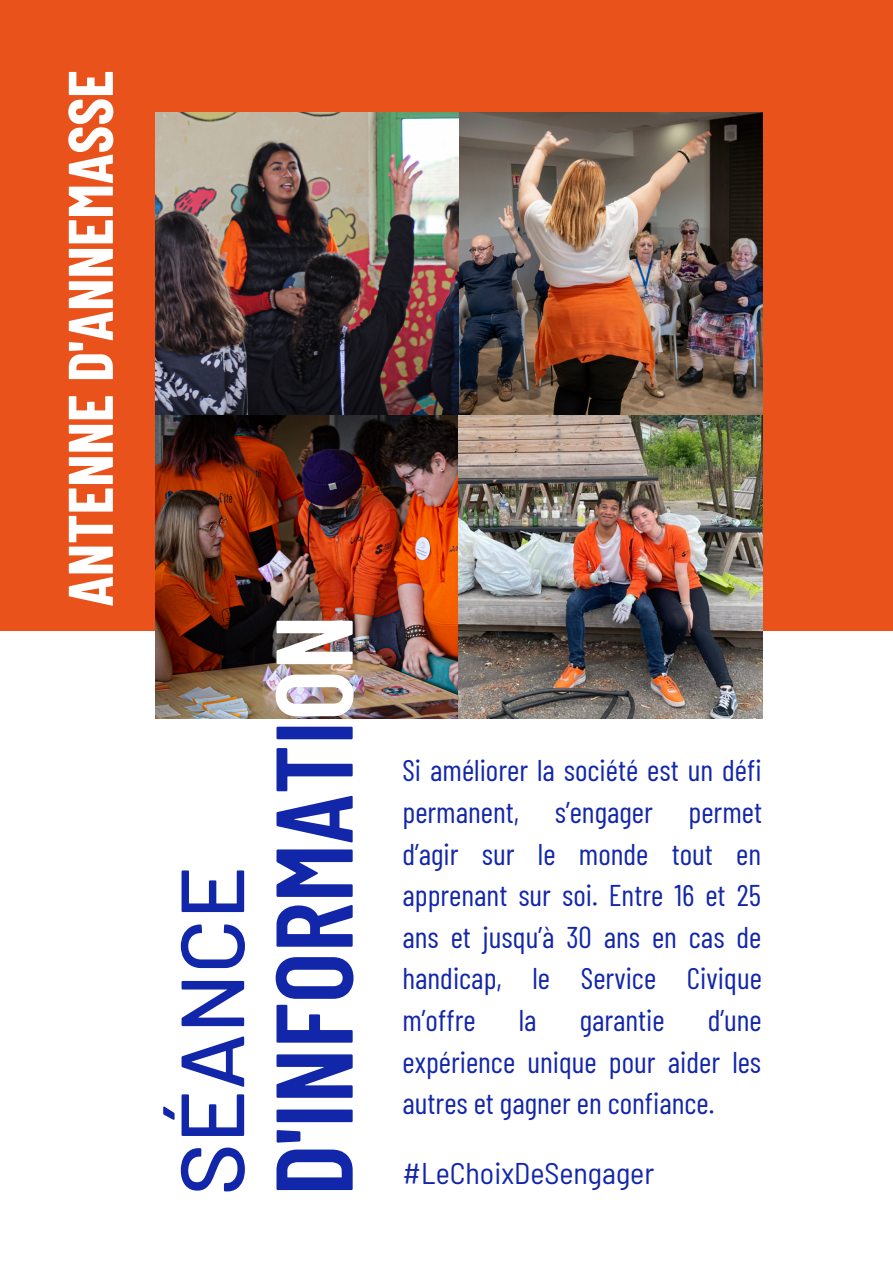
<style>
.page{position:relative;width:893px;height:1264px;background:#fff}
.page>*{position:absolute;margin:0;border:0;box-sizing:border-box;transform-origin:0 0}
.t1{font:600 108.75px "Barlow Condensed";color:#1226aa}
.t2{font:500 89.4px "Barlow";color:#1226aa}
.t3{font:700 63px "Barlow Condensed";color:#fff}
.t4{font:30px/41.5px "Barlow Condensed";color:#1226aa;text-align:justify}
.t5{font:semi-condensed 30px "Barlow";color:#1226aa}
.s1{color:#fff}
</style>
<div class="page">
<div style="left:0;top:0;width:892px;height:630px;background:#e9531b"></div>
<img style="left:155px;top:112px;width:607px;height:606px">
<p class="t3" style="left:50px;top:606px;width:538px;rotate:-90deg">ANTENNE D'ANNEMASSE</p>
<p class="t2" style="left:155px;top:1195px;width:331px;rotate:-90deg">SÉANCE</p>
<p class="t1" style="left:244px;top:1195px;width:582px;rotate:-90deg">D'INFORMATI<span class="s1">ON</span></p>
<p class="t4" style="left:402px;top:748px;width:361px">Si améliorer la société est un défi permanent, s’engager permet d’agir sur le monde tout en apprenant sur soi. Entre 16 et 25 ans et jusqu’à 30 ans en cas de handicap, le Service Civique m’offre</p>
<p class="t4" style="left:518px;top:998px;width:19px">la</p>
<p class="t4" style="left:579px;top:998px;width:87px">garantie</p>
<p class="t4" style="left:402px;top:998px;width:361px;text-indent:305px">d’une expérience unique pour aider les autres et gagner en confiance.</p>
<p class="t5" style="left:402px;top:1153px;width:253px">#LeChoixDeSengager</p>
</div>
